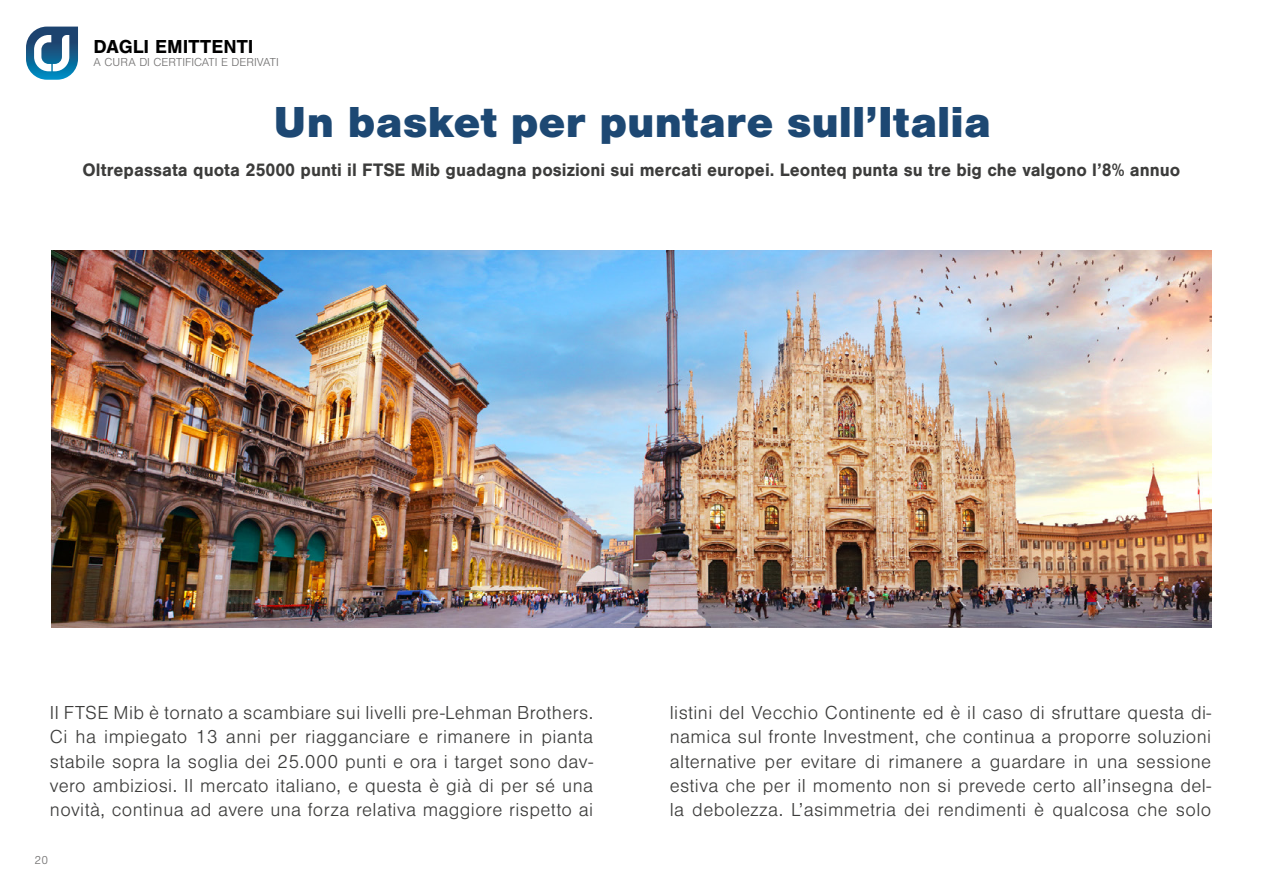
<style>
.page{position:relative;width:1263px;height:893px;background:#fff}
.page>*{position:absolute;margin:0;border:0;box-sizing:border-box;transform-origin:0 0}
.t1{font:900 45px "Nimbus San";color:#1d4873}
.t2{font:300 19.5px/24.3px "Nimbus San";letter-spacing:.02em;color:#3c3c3b;text-align:justify}
.t3{font:700 19.5px "Nimbus San";color:#000}
.t4{font:700 18.75px "Nimbus San";color:#3c3c3b;scale:.95 1}
.t5{font:300 12px "Nimbus San";color:#706f6f}
</style>
<div class="page">
<svg style="left:26px;top:27px;width:52px;height:53px"></svg>
<img style="left:52px;top:251px;width:1159px;height:376px">
<p class="t3" style="left:94px;top:35px;width:161px">DAGLI EMITTENTI</p>
<p class="t5" style="left:94px;top:56px;width:187px">A CURA DI CERTIFICATI E DERIVATI</p>
<h1 class="t1" style="left:273px;top:97px;width:719px">Un basket per puntare sull’Italia</h1>
<p class="t4" style="left:83px;top:159px;width:1157px">Oltrepassata quota 25000 punti il FTSE Mib guadagna posizioni sui mercati europei. Leonteq punta su tre big che valgono l’8% annuo</p>
<p class="t2" style="left:50px;top:701px;width:545px">Il FTSE Mib è tornato a scambiare sui livelli pre-Lehman Brothers.<br>Ci ha impiegato 13 anni per riagganciare e rimanere in pianta stabile sopra la soglia dei 25.000 punti e ora i target sono dav&shy;vero ambiziosi. Il mercato italiano, e questa è già di per sé una novità, continua ad avere una forza relativa maggiore rispetto ai</p>
<p class="t2" style="left:670px;top:701px;width:543px">listini del Vecchio Continente ed è il caso di sfruttare questa di&shy;namica sul fronte Investment, che continua a proporre soluzioni alternative per evitare di rimanere a guardare in una sessione estiva che per il momento non si prevede certo all’insegna del&shy;la debolezza. L’asimmetria dei rendimenti è qualcosa che solo</p>
<p class="t5" style="left:34px;top:854px;width:15px">20</p>
</div>
